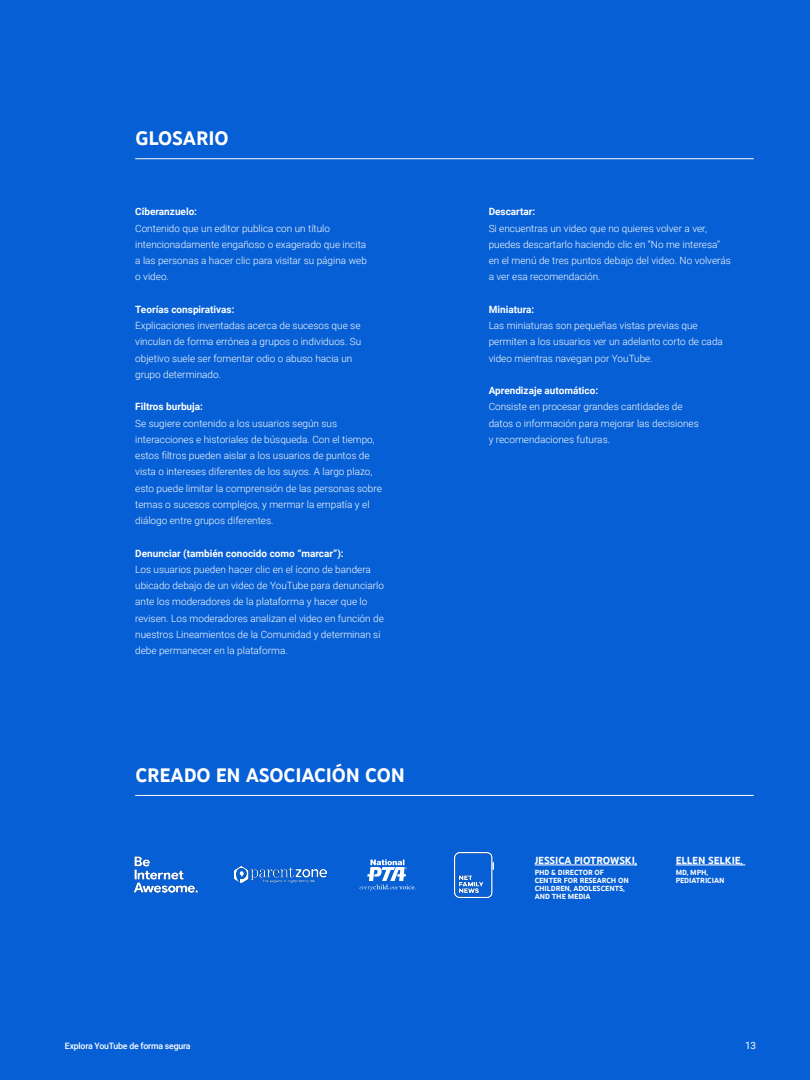
<style>
.page{position:relative;width:810px;height:1080px;background:#065fd4}
.page>*{position:absolute;margin:0;border:0;box-sizing:border-box;transform-origin:0 0}
.t1{font:700 20px "You Tube Sans";letter-spacing:-.005em;color:#fff}
.t2{font:700 10.5px "You Tube Sans";letter-spacing:-.005em;color:#fff}
.t3{font:300 10px/16.2px "Roboto";color:#fff}
.t4{font:700 10px "Roboto";color:#fff}
.t5{font:10px "Roboto";color:#fff}
.t6{font:500 8.75px "Roboto";letter-spacing:-.025em;color:#fff}
.t7{font:700 7.62px/8.2px "You Tube Sans";letter-spacing:-.005em;color:#fff}
</style>
<div class="page">
<hr style="left:135px;top:158px;width:619px;height:1px;background:#fff">
<hr style="left:135px;top:795px;width:619px;height:1px;background:#fff">
<img style="left:235px;top:866px;width:91px;height:16px">
<img style="left:133px;top:856px;width:66px;height:37px">
<svg style="left:360px;top:859px;width:55px;height:32px"></svg>
<img style="left:454px;top:853px;width:39px;height:45px">
<hr style="left:535px;top:865px;width:102px;height:1px;background:#fff">
<hr style="left:676px;top:865px;width:69px;height:1px;background:#fff">
<h1 class="t1" style="left:135px;top:122px;width:95px">GLOSARIO</h1>
<p class="t4" style="left:135px;top:205px;width:63px">Ciberanzuelo:</p>
<p class="t3" style="left:135px;top:220px;width:233px">Contenido que un editor publica con un título intencionadamente engañoso o exagerado que incita a las personas a hacer clic para visitar su página web o video.</p>
<p class="t4" style="left:135px;top:302px;width:101px">Teorías conspirativas:</p>
<p class="t3" style="left:135px;top:317px;width:228px">Explicaciones inventadas acerca de sucesos que se vinculan de forma errónea a grupos o individuos. Su objetivo suele ser fomentar odio o abuso hacia un grupo determinado.</p>
<p class="t4" style="left:135px;top:400px;width:69px">Filtros burbuja:</p>
<p class="t3" style="left:135px;top:415px;width:248px">Se sugiere contenido a los usuarios según sus interacciones e historiales de búsqueda. Con el tiempo, estos filtros pueden aislar a los usuarios de puntos de vista o intereses diferentes de los suyos. A largo plazo, esto puede limitar la comprensión de las personas sobre temas o sucesos complejos, y mermar la empatía y el diálogo entre grupos diferentes.</p>
<p class="t4" style="left:135px;top:546px;width:210px">Denunciar (también conocido como “marcar”):</p>
<p class="t3" style="left:135px;top:561px;width:250px">Los usuarios pueden hacer clic en el ícono de bandera ubicado debajo de un video de YouTube para denunciarlo ante los moderadores de la plataforma y hacer que lo revisen. Los moderadores analizan el video en función de nuestros Lineamientos de la Comunidad y determinan si debe permanecer en la plataforma.</p>
<h1 class="t1" style="left:135px;top:759px;width:271px">CREADO EN ASOCIACIÓN CON</h1>
<p class="t4" style="left:489px;top:205px;width:48px">Descartar:</p>
<p class="t3" style="left:489px;top:220px;width:244px">Si encuentras un video que no quieres volver a ver, puedes descartarlo haciendo clic en “No me interesa” en el menú de tres puntos debajo del video. No volverás a ver esa recomendación.</p>
<p class="t4" style="left:489px;top:302px;width:47px">Miniatura:</p>
<p class="t3" style="left:489px;top:317px;width:236px">Las miniaturas son pequeñas vistas previas que permiten a los usuarios ver un adelanto corto de cada video mientras navegan por YouTube.</p>
<p class="t4" style="left:489px;top:384px;width:111px">Aprendizaje automático:</p>
<p class="t3" style="left:489px;top:398px;width:212px">Consiste en procesar grandes cantidades de datos o información para mejorar las decisiones y recomendaciones futuras.</p>
<p class="t2" style="left:535px;top:852px;width:104px">JESSICA PIOTROWSKI,</p>
<p class="t7" style="left:535px;top:867px;width:96px">PHD &amp; DIRECTOR OF<br>CENTER FOR RESEARCH ON<br>CHILDREN, ADOLESCENTS,<br>AND THE MEDIA</p>
<p class="t2" style="left:676px;top:852px;width:69px">ELLEN SELKIE,</p>
<p class="t7" style="left:676px;top:867px;width:50px">MD, MPH,<br>PEDIATRICIAN</p>
<p class="t6" style="left:65px;top:1040px;width:127px">Explora YouTube de forma segura</p>
<p class="t5" style="left:745px;top:1038px;width:13px">13</p>
</div>
